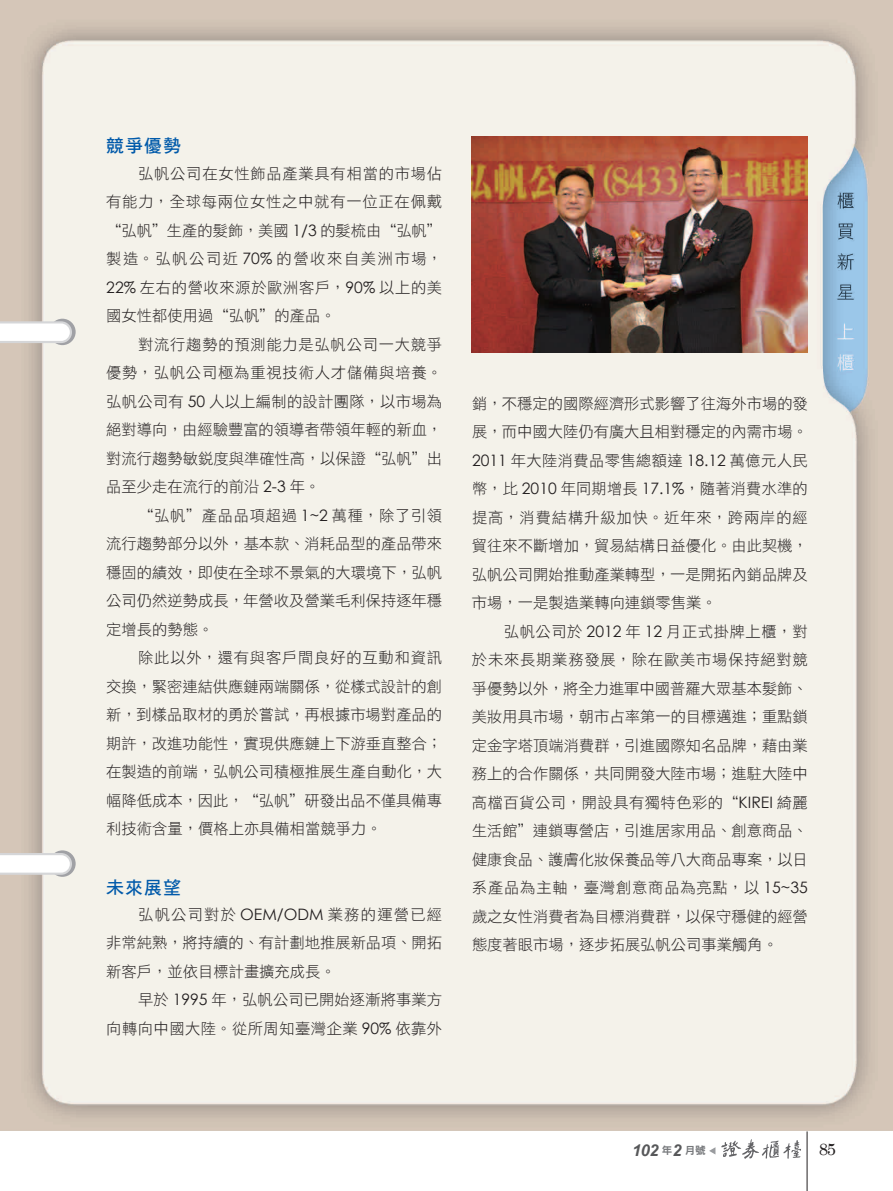
<style>
.page{position:relative;width:893px;height:1191px;background:#fff}
.page>*{position:absolute;margin:0;border:0;box-sizing:border-box;transform-origin:0 0}
.t1{font:18px "DF Hei Std W7";letter-spacing:.05em;color:#015aaa}
.t2{font:16.5px "Century";color:#231f20}
.t3{font:italic 700 16.35px "Arial";color:#57585a}
.t4{font:15.3px/28.5px "DF Hei Std W3";color:#231f20;text-align:justify}
.t5{font:15.3px/28.5px "DF Hei Std W3";letter-spacing:.03em;color:#231f20;text-align:right}
.s1{font-family:"Century Gothic";font-size:15.75px}
.s2{font-family:"DF Hei Std W9";font-weight:400;font-style:normal;font-size:10.5px;color:#76787b}
</style>
<div class="page">
<hr style="left:807px;top:1131px;width:1px;height:60px;background:#231f20">
<svg style="left:721px;top:1139px;width:80px;height:19px"></svg>
<svg style="left:709px;top:1147px;width:6px;height:7px"></svg>
<img style="left:0;top:0;width:893px;height:1130px">
<svg style="left:49px;top:850px;width:27px;height:27px"></svg>
<svg style="left:0;top:853px;width:72px;height:21px"></svg>
<div style="left:49px;top:319px;width:27px;height:26px;background:#a0a1a5;border-radius:50%"></div>
<svg style="left:0;top:321px;width:72px;height:22px"></svg>
<img style="left:471px;top:137px;width:336px;height:216px">
<p class="t1" style="left:106px;top:136px;width:76px">競爭優勢</p>
<p class="t4" style="left:106px;top:158px;width:338px;text-indent:32px">弘帆公司在女性飾品產業具有相當的市場佔有能力，全球每兩位女性之中就有一位正在佩戴“弘帆＂生產的髮飾，美國 <span class="s1">1/3</span> 的髮梳由“弘帆＂製造。弘帆公司近 <span class="s1">70%</span> 的營收來自美洲市場，<span class="s1">22%</span> 左右的營收來源於歐洲客戶，<span class="s1">90%</span> 以上的美國女性都使用過“弘帆＂的產品。</p>
<p class="t4" style="left:106px;top:329px;width:338px;text-indent:32px">對流行趨勢的預測能力是弘帆公司一大競爭優勢，弘帆公司極為重視技術人才儲備與培養。弘帆公司有 <span class="s1">50</span> 人以上編制的設計團隊，以市場為絕對導向，由經驗豐富的領導者帶領年輕的新血，對流行趨勢敏銳度與準確性高，以保證“弘帆＂出品至少走在流行的前沿 <span class="s1">2-3</span> 年。</p>
<p class="t4" style="left:106px;top:500px;width:337px;text-indent:32px">“弘帆＂產品品項超過 <span class="s1">1~2</span> 萬種，除了引領流行趨勢部分以外，基本款、消耗品型的產品帶來穩固的績效，即使在全球不景氣的大環境下，弘帆公司仍然逆勢成長，年營收及營業毛利保持逐年穩定增長的勢態。</p>
<p class="t4" style="left:106px;top:643px;width:337px;text-indent:32px">除此以外，還有與客戶間良好的互動和資訊交換，緊密連結供應鏈兩端關係，從樣式設計的創新，到樣品取材的勇於嘗試，再根據市場對產品的期許，改進功能性，實現供應鏈上下游垂直整合；在製造的前端，弘帆公司積極推展生產自動化，大幅降低成本，因此，“弘帆＂研發出品不僅具備專利技術含量，價格上亦具備相當競爭力。</p>
<p class="t1" style="left:106px;top:877px;width:76px">未來展望</p>
<p class="t4" style="left:106px;top:899px;width:337px;text-indent:32px">弘帆公司對於 <span class="s1">OEM/ODM</span> 業務的運營已經非常純熟，將持續的、有計劃地推展新品項、開拓新客戶，並依目標計畫擴充成長。</p>
<p class="t5" style="left:106px;top:985px;width:337px">早於 <span class="s1">1995</span> 年，弘帆公司已開始逐漸將事業方<br>向轉向中國大陸。從所周知臺灣企業 <span class="s1">90%</span> 依靠外</p>
<p class="t4" style="left:472px;top:388px;width:337px">銷，不穩定的國際經濟形式影響了往海外市場的發展，而中國大陸仍有廣大且相對穩定的內需市場。<span class="s1">2011</span> 年大陸消費品零售總額達 <span class="s1">18.12</span> 萬億元人民幣，比 <span class="s1">2010</span> 年同期增長 <span class="s1">17.1%</span>，隨著消費水準的提高，消費結構升級加快。近年來，跨兩岸的經貿往來不斷增加，貿易結構日益優化。由此契機，弘帆公司開始推動產業轉型，一是開拓內銷品牌及市場，一是製造業轉向連鎖零售業。</p>
<p class="t4" style="left:472px;top:616px;width:337px;text-indent:32px">弘帆公司於 <span class="s1">2012</span> 年 <span class="s1">12</span> 月正式掛牌上櫃，對於未來長期業務發展，除在歐美市場保持絕對競爭優勢以外，將全力進軍中國普羅大眾基本髮飾、美妝用具市場，朝市占率第一的目標邁進；重點鎖定金字塔頂端消費群，引進國際知名品牌，藉由業務上的合作關係，共同開發大陸市場；進駐大陸中高檔百貨公司，開設具有獨特色彩的“<span class="s1">KIREI</span> 綺麗生活館＂連鎖專營店，引進居家用品、創意商品、健康食品、護膚化妝保養品等八大商品專案，以日系產品為主軸，臺灣創意商品為亮點，以 <span class="s1">15~35</span>歲之女性消費者為目標消費群，以保守穩健的經營態度著眼市場，逐步拓展弘帆公司事業觸角。</p>
<p class="t3" style="left:632px;top:1139px;width:75px">102 <span class="s2">年</span>2 <span class="s2">月號</span></p>
<p class="t2" style="left:819px;top:1135px;width:19px">85</p>
</div>
